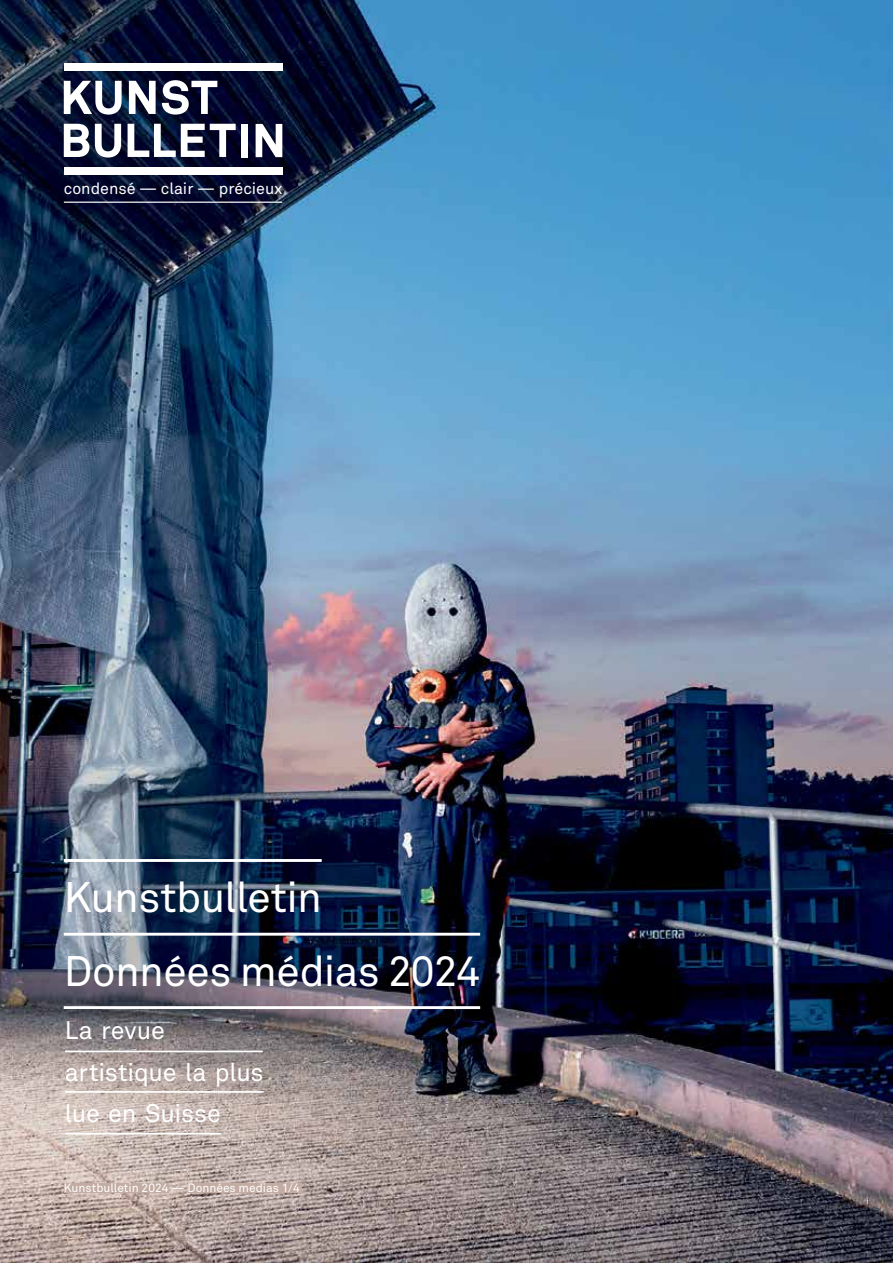
<style>
.page{position:relative;width:893px;height:1263px;background:#fff}
.page>*{position:absolute;margin:0;border:0;box-sizing:border-box;transform-origin:0 0}
.t1{font:42.3px "Akkurat";letter-spacing:-.015em;color:#fff}
.t2{font:25.05px/41.8px "Akkurat";letter-spacing:-.01em;color:#fff}
.t3{font:16.05px "Akkurat";color:#fff}
.t4{font:12px "Akkurat";color:#fff}
</style>
<div class="page">
<img style="left:0;top:0;width:893px;height:1263px">
<div style="left:64px;top:1183px;width:104px;height:9px;background:#c3aca2"></div>
<div style="left:188px;top:1183px;width:113px;height:9px;background:#c3aca2"></div>
<hr style="left:64px;top:1006px;width:416px;height:3px;background:#fff">
<hr style="left:64px;top:933px;width:416px;height:3px;background:#fff">
<hr style="left:64px;top:859px;width:258px;height:3px;background:#fff">
<hr style="left:65px;top:1050px;width:198px;height:2px;background:#fff">
<hr style="left:65px;top:1091px;width:199px;height:2px;background:#fff">
<hr style="left:65px;top:1133px;width:156px;height:1px;background:#fff">
<svg style="left:162px;top:80px;width:55px;height:35px"></svg>
<svg style="left:129px;top:81px;width:27px;height:33px"></svg>
<svg style="left:64px;top:81px;width:58px;height:34px"></svg>
<svg style="left:256px;top:124px;width:26px;height:33px"></svg>
<div style="left:241px;top:124px;width:7px;height:33px;background:#fff"></div>
<svg style="left:128px;top:124px;width:108px;height:33px"></svg>
<svg style="left:95px;top:124px;width:26px;height:34px"></svg>
<svg style="left:64px;top:124px;width:25px;height:33px"></svg>
<div style="left:64px;top:167px;width:218px;height:7px;background:#fff"></div>
<div style="left:64px;top:64px;width:218px;height:7px;background:#fff"></div>
<hr style="left:64px;top:202px;width:218px;height:1px;background:#fff">
<h3 class="t3" style="left:64px;top:179px;width:220px">condensé — clair — précieux</h3>
<h1 class="t1" style="left:64px;top:873px;width:259px">Kunstbulletin</h1>
<h1 class="t1" style="left:64px;top:947px;width:418px">Données médias 2024</h1>
<h2 class="t2" style="left:65px;top:1010px;width:200px">La revue artistique la plus lue en Suisse</h2>
<p class="t4" style="left:64px;top:1181px;width:237px">Kunstbulletin 2024 — Données medias 1/4</p>
</div>
